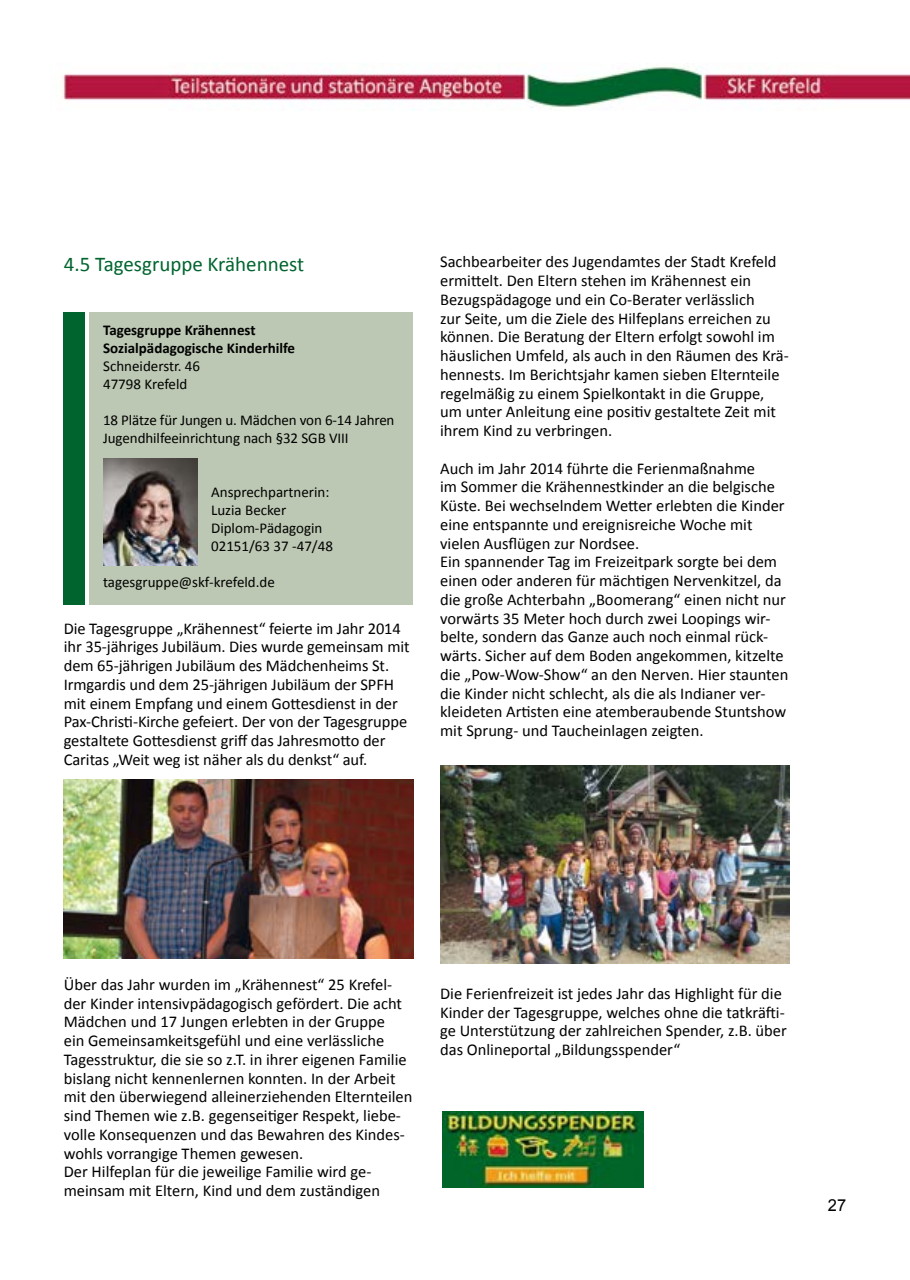
<style>
.page{position:relative;width:910px;height:1280px;background:#fff}
.page>*{position:absolute;margin:0;border:0;box-sizing:border-box;transform-origin:0 0}
.t1{font:21px "Calibri";color:#00642e}
.t2{font:16.5px/18.8px "Calibri";color:#000}
.t3{font:16.5px "Arial";color:#000}
.t4{font:15px/18px "Calibri";letter-spacing:-.005em;color:#000}
.t5{font:700 15px/18px "Calibri";color:#000}
</style>
<div class="page">
<img style="left:60px;top:63px;width:850px;height:48px">
<img style="left:64px;top:780px;width:350px;height:179px">
<img style="left:440px;top:765px;width:349px;height:199px">
<img style="left:442px;top:1111px;width:201px;height:76px">
<div style="left:64px;top:312px;width:21px;height:292px;background:#00642e"></div>
<div style="left:89px;top:312px;width:323px;height:292px;background:#bcc8b3"></div>
<img style="left:104px;top:458px;width:93px;height:108px">
<p class="t1" style="left:64px;top:251px;width:242px">4.5 Tagesgruppe Krähennest</p>
<p class="t5" style="left:103px;top:321px;width:194px">Tagesgruppe Krähennest<br>Sozialpädagogische Kinderhilfe</p>
<p class="t4" style="left:103px;top:357px;width:99px">Schneiderstr. 46<br>47798 Krefeld</p>
<p class="t4" style="left:103px;top:411px;width:293px">18 Plätze für Jungen u. Mädchen von 6-14 Jahren<br>Jugendhilfeeinrichtung nach §32 SGB VIII</p>
<p class="t4" style="left:211px;top:483px;width:123px">Ansprechpartnerin:<br>Luzia Becker<br>Diplom-Pädagogin<br>02151/63 37 -47/48</p>
<p class="t4" style="left:103px;top:573px;width:173px">tagesgruppe@skf-krefeld.de</p>
<p class="t2" style="left:64px;top:619px;width:347px">Die Tagesgruppe „Krähennest“ feierte im Jahr 2014 ihr 35-jähriges Jubiläum. Dies wurde gemeinsam mit dem 65-jährigen Jubiläum des Mädchenheims St.<br>Irmgardis und dem 25-jährigen Jubiläum der SPFH mit einem Empfang und einem Gottesdienst in der Pax-Christi-Kirche gefeiert. Der von der Tagesgruppe gestaltete Gottesdienst griff das Jahresmotto der Caritas „Weit weg ist näher als du denkst“ auf.</p>
<p class="t2" style="left:440px;top:253px;width:350px">Sachbearbeiter des Jugendamtes der Stadt Krefeld ermittelt. Den Eltern stehen im Krähennest ein Bezugspädagoge und ein Co-Berater verlässlich<br>zur Seite, um die Ziele des Hilfeplans erreichen zu können. Die Beratung der Eltern erfolgt sowohl im häuslichen Umfeld, als auch in den Räumen des Krä&shy;hennests. Im Berichtsjahr kamen sieben Elternteile regelmäßig zu einem Spielkontakt in die Gruppe, um unter Anleitung eine positiv gestaltete Zeit mit ihrem Kind zu verbringen.</p>
<p class="t2" style="left:440px;top:459px;width:350px">Auch im Jahr 2014 führte die Ferienmaßnahme<br>im Sommer die Krähennestkinder an die belgische Küste. Bei wechselndem Wetter erlebten die Kinder eine entspannte und ereignisreiche Woche mit vielen Ausflügen zur Nordsee.<br>Ein spannender Tag im Freizeitpark sorgte bei dem einen oder anderen für mächtigen Nervenkitzel, da die große Achterbahn „Boomerang“ einen nicht nur vorwärts 35 Meter hoch durch zwei Loopings wir&shy;belte, sondern das Ganze auch noch einmal rück&shy;wärts. Sicher auf dem Boden angekommen, kitzelte die „Pow-Wow-Show“ an den Nerven. Hier staunten die Kinder nicht schlecht, als die als Indianer ver&shy;kleideten Artisten eine atemberaubende Stuntshow mit Sprung- und Taucheinlagen zeigten.</p>
<p class="t2" style="left:64px;top:975px;width:350px">Über das Jahr wurden im „Krähennest“ 25 Krefel&shy;der Kinder intensivpädagogisch gefördert. Die acht Mädchen und 17 Jungen erlebten in der Gruppe<br>ein Gemeinsamkeitsgefühl und eine verlässliche Tagesstruktur, die sie so z.T. in ihrer eigenen Familie bislang nicht kennenlernen konnten. In der Arbeit mit den überwiegend alleinerziehenden Elternteilen sind Themen wie z.B. gegenseitiger Respekt, liebe&shy;volle Konsequenzen und das Bewahren des Kindes&shy;wohls vorrangige Themen gewesen.<br>Der Hilfeplan für die jeweilige Familie wird ge&shy;meinsam mit Eltern, Kind und dem zuständigen</p>
<p class="t2" style="left:440px;top:984px;width:348px">Die Ferienfreizeit ist jedes Jahr das Highlight für die Kinder der Tagesgruppe, welches ohne die tatkräfti&shy;ge Unterstützung der zahlreichen Spender, z.B. über das Onlineportal „Bildungsspender“</p>
<p class="t3" style="left:828px;top:1194px;width:20px">27</p>
</div>
